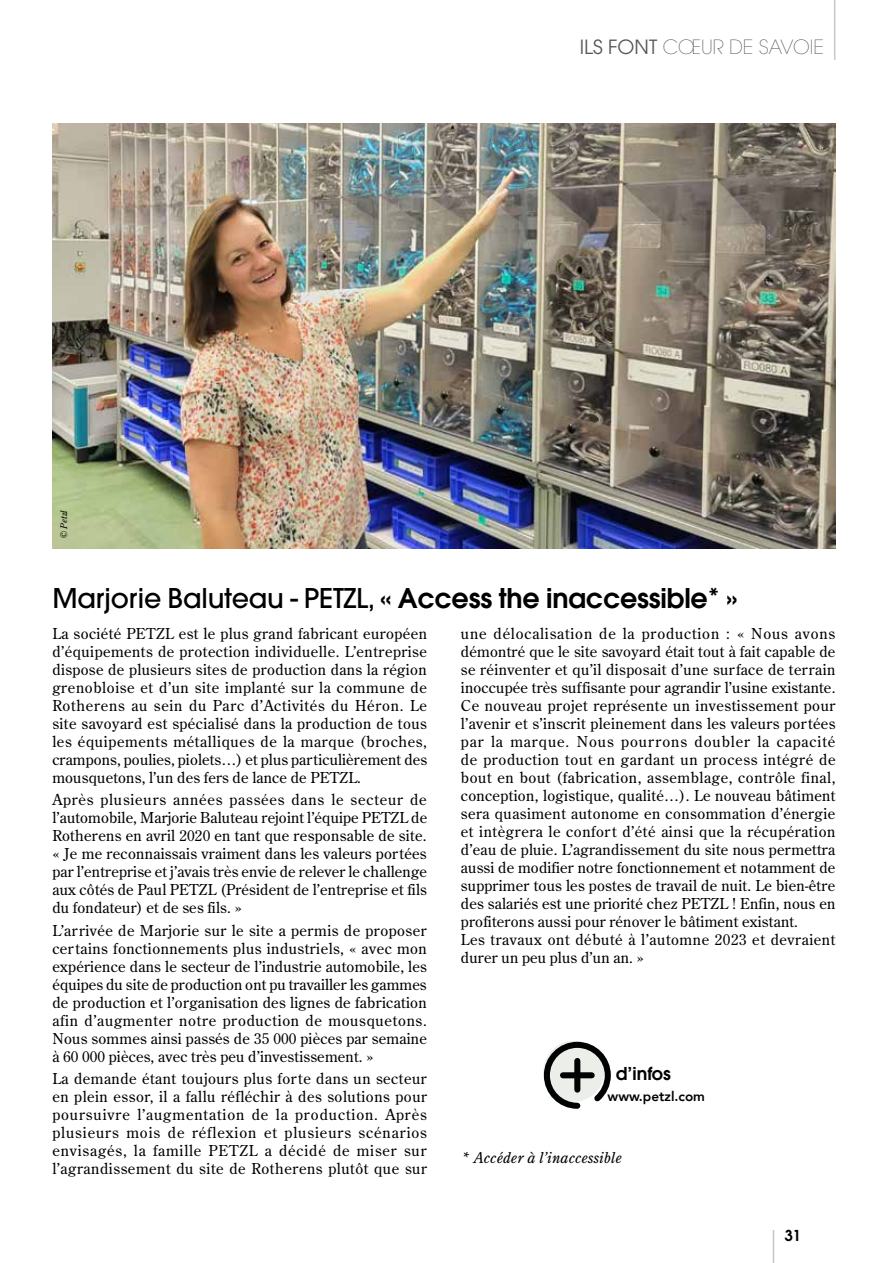
<style>
.page{position:relative;width:893px;height:1263px;background:#fff}
.page>*{position:absolute;margin:0;border:0;box-sizing:border-box;transform-origin:0 0}
.t1{font:600 27px "Avant Garde";letter-spacing:-.01em;color:#000}
.t2{font:200 19.5px "Avant Garde";color:#575756}
.t3{font:600 17.7px "Avant Garde";color:#000}
.t4{font:15px/18px "Century Old Style";letter-spacing:.02em;color:#000;text-align:justify}
.t5{font:italic 15px "Century Old Style";letter-spacing:.01em;color:#000}
.t6{font:600 15px "Avant Garde";color:#000}
.t7{font:800 13.5px "Avenir";color:#000}
.t8{font:italic 9px "Century Old Style";color:#000}
.s1{font-weight:400}
.s2{font-weight:500}
</style>
<div class="page">
<hr style="left:773px;top:1230px;width:1px;height:33px;background:#c7c7c7">
<hr style="left:834px;top:0;width:1px;height:60px;background:#c7c7c7">
<img style="left:52px;top:123px;width:783px;height:426px">
<svg style="left:543px;top:1041px;width:68px;height:68px"></svg>
<div style="left:574px;top:1061px;width:6px;height:29px;background:#010202"></div>
<div style="left:563px;top:1072px;width:29px;height:6px;background:#010202"></div>
<p class="t8" style="left:58px;top:538px;width:29px;rotate:-90deg">© Petzl</p>
<h2 class="t2" style="left:580px;top:36px;width:246px"><span class="s1">ILS FONT</span> CŒUR DE SAVOIE</h2>
<h1 class="t1" style="left:52px;top:581px;width:687px"><span class="s2">Marjorie Baluteau - PETZL,</span> « Access the inaccessible* »</h1>
<p class="t4" style="left:52px;top:624px;width:376px">La société PETZL est le plus grand fabricant européen d’équipements de protection individuelle. L’entreprise dispose de plusieurs sites de production dans la région grenobloise et d’un site implanté sur la commune de Rotherens au sein du Parc d’Activités du Héron. Le site savoyard est spécialisé dans la production de tous les équipements métalliques de la marque (broches, crampons, poulies, piolets…) et plus particulièrement des mousquetons, l’un des fers de lance de PETZL.</p>
<p class="t4" style="left:52px;top:790px;width:376px">Après plusieurs années passées dans le secteur de l’automobile, Marjorie Baluteau rejoint l’équipe PETZL de Rotherens en avril 2020 en tant que responsable de site. « Je me reconnaissais vraiment dans les valeurs portées par l’entreprise et j’avais très envie de relever le challenge aux côtés de Paul PETZL (Président de l’entreprise et fils du fondateur) et de ses fils. »</p>
<p class="t4" style="left:52px;top:921px;width:376px">L’arrivée de Marjorie sur le site a permis de proposer certains fonctionnements plus industriels, « avec mon expérience dans le secteur de l’industrie automobile, les équipes du site de production ont pu travailler les gammes de production et l’organisation des lignes de fabrication afin d’augmenter notre production de mousquetons.<br>Nous sommes ainsi passés de 35 000 pièces par semaine à 60 000 pièces, avec très peu d’investissement. »</p>
<p class="t4" style="left:52px;top:1069px;width:376px">La demande étant toujours plus forte dans un secteur en plein essor, il a fallu réfléchir à des solutions pour poursuivre l’augmentation de la production. Après plusieurs mois de réflexion et plusieurs scénarios envisagés, la famille PETZL a décidé de miser sur l’agrandissement du site de Rotherens plutôt que sur</p>
<p class="t4" style="left:461px;top:624px;width:376px;text-align:left">une délocalisation de la production : « Nous avons démontré que le site savoyard était tout à fait capable de se réinventer et qu’il disposait d’une surface de terrain inoccupée très suffisante pour agrandir l’usine existante.<br>Ce nouveau projet représente un investissement pour l’avenir et s’inscrit pleinement dans les valeurs portées par la marque. Nous pourrons doubler la capacité de production tout en gardant un process intégré de bout en bout (fabrication, assemblage, contrôle final, conception, logistique, qualité…). Le nouveau bâtiment sera quasiment autonome en consommation d’énergie et intègrera le confort d’été ainsi que la récupération d’eau de pluie. L’agrandissement du site nous permettra aussi de modifier notre fonctionnement et notamment de supprimer tous les postes de travail de nuit. Le bien-être des salariés est une priorité chez PETZL ! Enfin, nous en profiterons aussi pour rénover le bâtiment existant.<br>Les travaux ont débuté à l’automne 2023 et devraient durer un peu plus d’un an. »</p>
<p class="t3" style="left:616px;top:1061px;width:57px">d’infos</p>
<p class="t7" style="left:608px;top:1086px;width:99px">www.petzl.com</p>
<p class="t5" style="left:461px;top:1148px;width:162px">* Accéder à l’inaccessible</p>
<p class="t6" style="left:784px;top:1226px;width:18px">31</p>
</div>
